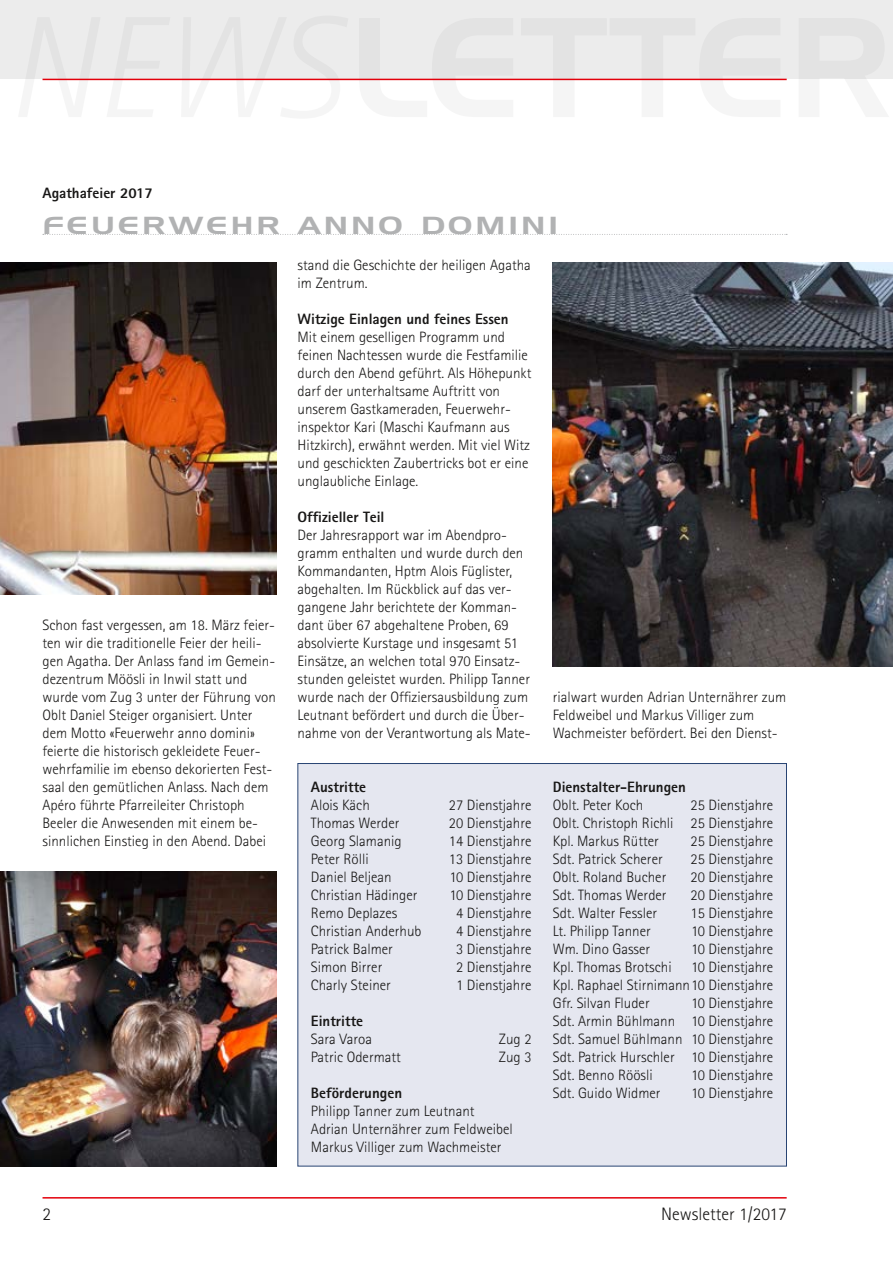
<style>
.page{position:relative;width:893px;height:1263px;background:#fff}
.page>*{position:absolute;margin:0;border:0;box-sizing:border-box;transform-origin:0 0}
.t1{font:24px "Handel Gothic BT";letter-spacing:.1em;color:#b1b2b3;scale:1.3 1}
.t2{font:300 18px "Rotis Sans Serif";color:#181716}
.t3{font:300 15px/18px "Rotis Sans Serif";color:#181716}
.t4{font:800 15px "Rotis Sans Serif";color:#181716}
</style>
<div class="page">
<div style="left:0;top:0;width:893px;height:79px;background:#ececec"></div>
<hr style="left:43px;top:1197px;width:744px;height:1px;background:#e3000b">
<hr style="left:43px;top:79px;width:744px;height:1px;background:#e3000b">
<svg style="left:43px;top:234px;width:744px;height:1px"></svg>
<img style="left:553px;top:262px;width:340px;height:404px">
<img style="left:0;top:872px;width:276px;height:295px">
<img style="left:0;top:262px;width:276px;height:332px">
<div style="left:298px;top:763px;width:488px;height:403px;background:#e5e7f0"></div>
<p class="t4" style="left:43px;top:183px;width:112px">Agathafeier 2017</p>
<h1 class="t1" style="left:43px;top:211px;width:398px">FEUERWEHR ANNO DOMINI</h1>
<p class="t3" style="left:43px;top:616px;width:235px">Schon fast vergessen, am 18. März feier&shy;ten wir die traditionelle Feier der heili&shy;gen Agatha. Der Anlass fand im Gemein&shy;dezentrum Möösli in Inwil statt und wurde vom Zug 3 unter der Führung von Oblt Daniel Steiger organisiert. Unter dem Motto «Feuerwehr anno domini» feierte die historisch gekleidete Feuer&shy;wehrfamilie im ebenso dekorierten Fest&shy;saal den gemütlichen Anlass. Nach dem Apéro führte Pfarreileiter Christoph Beeler die Anwesenden mit einem be&shy;sinnlichen Einstieg in den Abend. Dabei</p>
<p class="t3" style="left:298px;top:256px;width:235px">stand die Geschichte der heiligen Agatha im Zentrum.</p>
<p class="t4" style="left:298px;top:309px;width:213px">Witzige Einlagen und feines Essen</p>
<p class="t3" style="left:298px;top:328px;width:235px">Mit einem geselligen Programm und feinen Nachtessen wurde die Festfamilie durch den Abend geführt. Als Höhepunkt darf der unterhaltsame Auftritt von unserem Gastkameraden, Feuerwehr&shy;inspektor Kari (Maschi Kaufmann aus Hitzkirch), erwähnt werden. Mit viel Witz und geschickten Zaubertricks bot er eine unglaubliche Einlage.</p>
<p class="t4" style="left:298px;top:507px;width:88px">Offizieller Teil</p>
<p class="t3" style="left:298px;top:526px;width:235px">Der Jahresrapport war im Abendpro&shy;gramm enthalten und wurde durch den Kommandanten, Hptm Alois Füglister, abgehalten. Im Rückblick auf das ver&shy;gangene Jahr berichtete der Komman&shy;dant über 67 abgehaltene Proben, 69 absolvierte Kurstage und insgesamt 51<br>Einsätze, an welchen total 970 Einsatz&shy;stunden geleistet wurden. Philipp Tanner wurde nach der Offiziersausbildung zum Leutnant befördert und durch die Über&shy;nahme von der Verantwortung als Mate-</p>
<p class="t4" style="left:311px;top:777px;width:57px">Austritte</p>
<p class="t3" style="left:311px;top:796px;width:60px">Alois Käch</p>
<p class="t3" style="left:449px;top:796px;width:84px">27 Dienstjahre</p>
<p class="t3" style="left:311px;top:814px;width:90px">Thomas Werder</p>
<p class="t3" style="left:449px;top:814px;width:84px">20 Dienstjahre</p>
<p class="t3" style="left:311px;top:832px;width:92px">Georg Slamanig</p>
<p class="t3" style="left:449px;top:832px;width:84px">14 Dienstjahre</p>
<p class="t3" style="left:311px;top:850px;width:59px">Peter Rölli</p>
<p class="t3" style="left:449px;top:850px;width:84px">13 Dienstjahre</p>
<p class="t3" style="left:311px;top:868px;width:82px">Daniel Beljean</p>
<p class="t3" style="left:449px;top:868px;width:84px">10 Dienstjahre</p>
<p class="t3" style="left:311px;top:886px;width:108px">Christian Hädinger</p>
<p class="t3" style="left:449px;top:886px;width:84px">10 Dienstjahre</p>
<p class="t3" style="left:311px;top:904px;width:88px">Remo Deplazes</p>
<p class="t3" style="left:456px;top:904px;width:77px">4 Dienstjahre</p>
<p class="t3" style="left:311px;top:922px;width:112px">Christian Anderhub</p>
<p class="t3" style="left:456px;top:922px;width:77px">4 Dienstjahre</p>
<p class="t3" style="left:311px;top:940px;width:83px">Patrick Balmer</p>
<p class="t3" style="left:456px;top:940px;width:77px">3 Dienstjahre</p>
<p class="t3" style="left:311px;top:958px;width:73px">Simon Birrer</p>
<p class="t3" style="left:456px;top:958px;width:77px">2 Dienstjahre</p>
<p class="t3" style="left:311px;top:976px;width:82px">Charly Steiner</p>
<p class="t3" style="left:456px;top:976px;width:77px">1 Dienstjahre</p>
<p class="t4" style="left:311px;top:1011px;width:54px">Eintritte</p>
<p class="t3" style="left:311px;top:1030px;width:63px">Sara Varoa</p>
<p class="t3" style="left:499px;top:1030px;width:34px">Zug 2</p>
<p class="t3" style="left:311px;top:1048px;width:91px">Patric Odermatt</p>
<p class="t3" style="left:499px;top:1048px;width:34px">Zug 3</p>
<p class="t4" style="left:311px;top:1083px;width:93px">Beförderungen</p>
<p class="t3" style="left:311px;top:1102px;width:203px">Philipp Tanner zum Leutnant<br>Adrian Unternährer zum Feldweibel<br>Markus Villiger zum Wachmeister</p>
<p class="t3" style="left:553px;top:688px;width:235px">rialwart wurden Adrian Unternährer zum<br>Feldweibel und Markus Villiger zum<br>Wachmeister befördert. Bei den Dienst-</p>
<p class="t4" style="left:553px;top:777px;width:135px">Dienstalter-Ehrungen</p>
<p class="t3" style="left:553px;top:796px;width:92px">Oblt. Peter Koch</p>
<p class="t3" style="left:553px;top:796px;width:222px;text-align:justify;text-indent:138px">25 Dienstjahre Oblt. Christoph Richli 25 Dienstjahre Kpl. Markus Rütter</p>
<p class="t3" style="left:691px;top:832px;width:84px">25 Dienstjahre</p>
<p class="t3" style="left:553px;top:850px;width:111px">Sdt. Patrick Scherer</p>
<p class="t3" style="left:691px;top:850px;width:84px">25 Dienstjahre</p>
<p class="t3" style="left:553px;top:868px;width:115px">Oblt. Roland Bucher</p>
<p class="t3" style="left:691px;top:868px;width:84px">20 Dienstjahre</p>
<p class="t3" style="left:553px;top:886px;width:115px">Sdt. Thomas Werder</p>
<p class="t3" style="left:691px;top:886px;width:84px">20 Dienstjahre</p>
<p class="t3" style="left:553px;top:904px;width:106px">Sdt. Walter Fessler</p>
<p class="t3" style="left:691px;top:904px;width:84px">15 Dienstjahre</p>
<p class="t3" style="left:553px;top:922px;width:100px">Lt. Philipp Tanner</p>
<p class="t3" style="left:691px;top:922px;width:84px">10 Dienstjahre</p>
<p class="t3" style="left:553px;top:940px;width:99px">Wm. Dino Gasser</p>
<p class="t3" style="left:691px;top:940px;width:84px">10 Dienstjahre</p>
<p class="t3" style="left:553px;top:958px;width:120px">Kpl. Thomas Brotschi</p>
<p class="t3" style="left:553px;top:958px;width:222px;text-align:justify;text-indent:138px">10 Dienstjahre Kpl. Raphael Stirnimann10 Dienstjahre Gfr. Silvan Fluder</p>
<p class="t3" style="left:553px;top:994px;width:222px;text-align:justify;text-indent:138px">10 Dienstjahre Sdt. Armin Bühlmann 10 Dienstjahre Sdt. Samuel Bühlmann 10 Dienstjahre Sdt. Patrick Hurschler 10 Dienstjahre Sdt. Benno Röösli</p>
<p class="t3" style="left:691px;top:1066px;width:84px">10 Dienstjahre</p>
<p class="t3" style="left:553px;top:1084px;width:109px">Sdt. Guido Widmer</p>
<p class="t3" style="left:691px;top:1084px;width:84px">10 Dienstjahre</p>
<p class="t2" style="left:43px;top:1204px;width:10px">2</p>
<p class="t2" style="left:661px;top:1204px;width:127px">Newsletter 1/2017</p>
</div>
